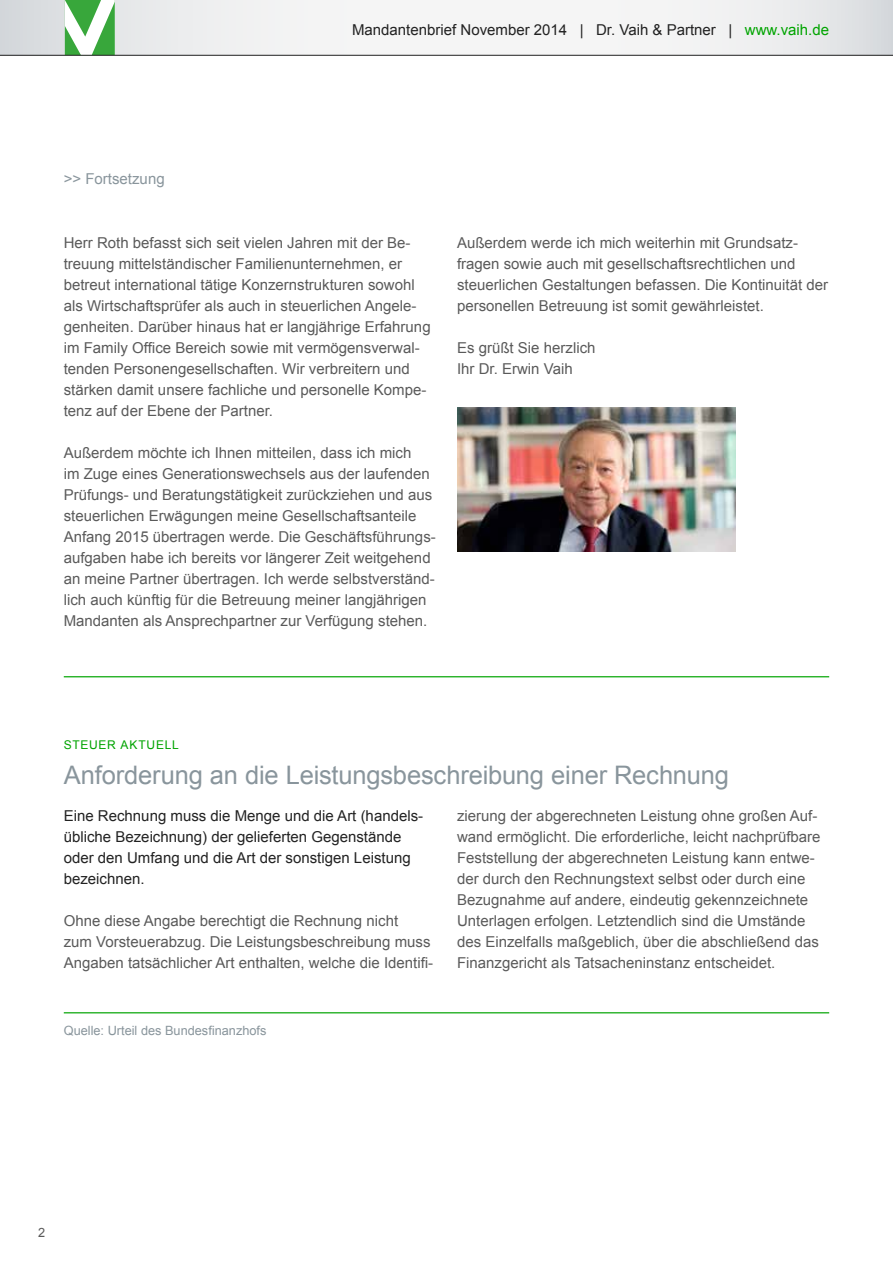
<style>
.page{position:relative;width:893px;height:1263px;background:#fff}
.page>*{position:absolute;margin:0;border:0;box-sizing:border-box;transform-origin:0 0}
.t1{font:25.5px "Arial";letter-spacing:-.01em;color:#89959c}
.t2{font:15px/21px "Arial";color:#5a5a5a}
.t3{font:15px/21px "Arial";color:#222}
.t4{font:15px "Arial";color:#89959c}
.t5{font:12.75px "Arial";color:#89959c}
.t6{font:12.75px "Arial";color:#5a5a5a}
.t7{font:12px "Arial";letter-spacing:.055em;color:#00a400}
.s1{color:#00a400}
</style>
<div class="page">
<svg style="left:0;top:0;width:893px;height:55px"></svg>
<svg style="left:65px;top:0;width:50px;height:55px"></svg>
<hr style="left:0;top:55px;width:893px;height:1px;background:#222">
<hr style="left:64px;top:676px;width:765px;height:1px;background:#00a400">
<img style="left:457px;top:408px;width:279px;height:144px">
<hr style="left:64px;top:1012px;width:765px;height:1px;background:#00a400">
<p class="t4" style="left:64px;top:169px;width:102px">&gt;&gt; Fortsetzung</p>
<p class="t3" style="left:352px;top:20px;width:478px">Mandantenbrief November 2014 | Dr. Vaih &amp; Partner | <span class="s1">www.vaih.de</span></p>
<p class="t2" style="left:64px;top:232px;width:368px">Herr Roth befasst sich seit vielen Jahren mit der Be&shy;treuung mittelständischer Familienunternehmen, er betreut international tätige Konzernstrukturen sowohl als Wirtschaftsprüfer als auch in steuerlichen Angele&shy;genheiten. Darüber hinaus hat er langjährige Erfahrung im Family Office Bereich sowie mit vermögensverwal&shy;tenden Personengesellschaften. Wir verbreitern und stärken damit unsere fachliche und personelle Kompe&shy;tenz auf der Ebene der Partner.</p>
<p class="t2" style="left:64px;top:442px;width:374px">Außerdem möchte ich Ihnen mitteilen, dass ich mich<br>im Zuge eines Generationswechsels aus der laufenden Prüfungs- und Beratungstätigkeit zurückziehen und aus steuerlichen Erwägungen meine Gesellschaftsanteile Anfang 2015 übertragen werde. Die Geschäftsführungs&shy;aufgaben habe ich bereits vor längerer Zeit weitgehend an meine Partner übertragen. Ich werde selbstverständ&shy;lich auch künftig für die Betreuung meiner langjährigen Mandanten als Ansprechpartner zur Verfügung stehen.</p>
<p class="t2" style="left:457px;top:232px;width:373px">Außerdem werde ich mich weiterhin mit Grundsatz&shy;fragen sowie auch mit gesellschaftsrechtlichen und steuerlichen Gestaltungen befassen. Die Kontinuität der personellen Betreuung ist somit gewährleistet.</p>
<p class="t2" style="left:457px;top:337px;width:140px">Es grüßt Sie herzlich<br>Ihr Dr. Erwin Vaih</p>
<p class="t7" style="left:64px;top:737px;width:67px">Steuer akt</p>
<p class="t7" style="left:147px;top:737px;width:26px">uell</p>
<h1 class="t1" style="left:64px;top:758px;width:667px">Anforderung an die Leistungsbeschreibung einer Rechnung</h1>
<p class="t3" style="left:64px;top:805px;width:361px">Eine Rechnung muss die Menge und die Art (handels&shy;übliche Bezeichnung) der gelieferten Gegenstände oder den U mfang und die Art der sonstigen Leistung bezeichnen.</p>
<p class="t2" style="left:64px;top:910px;width:371px">Ohne diese Angabe berechtigt die Rechnung nicht<br>zum Vorsteuerabzug. Die Leistungsbeschreibung muss<br>Angaben tatsächlicher Art enthalten, welche die Identifi-</p>
<p class="t2" style="left:457px;top:805px;width:365px">zierung der abgerechneten Leistung ohne großen Auf&shy;wand ermöglicht. Die erforderliche, leicht nachprüfbare Feststellung der abgerechneten Leistung kann entwe&shy;der durch den Rechnungstext selbst oder durch eine Bezugnahme auf andere, eindeutig gekennzeichnete<br>U nterlagen erfolgen. Letztendlich sind die U mstände des Einzelfalls maßgeblich, über die abschließend das Finanzgericht als Tatsacheninstanz entscheidet.</p>
<p class="t5" style="left:64px;top:1022px;width:204px">Quelle: Urteil des Bundesfinanzhofs</p>
<p class="t6" style="left:38px;top:1224px;width:9px">2</p>
</div>
